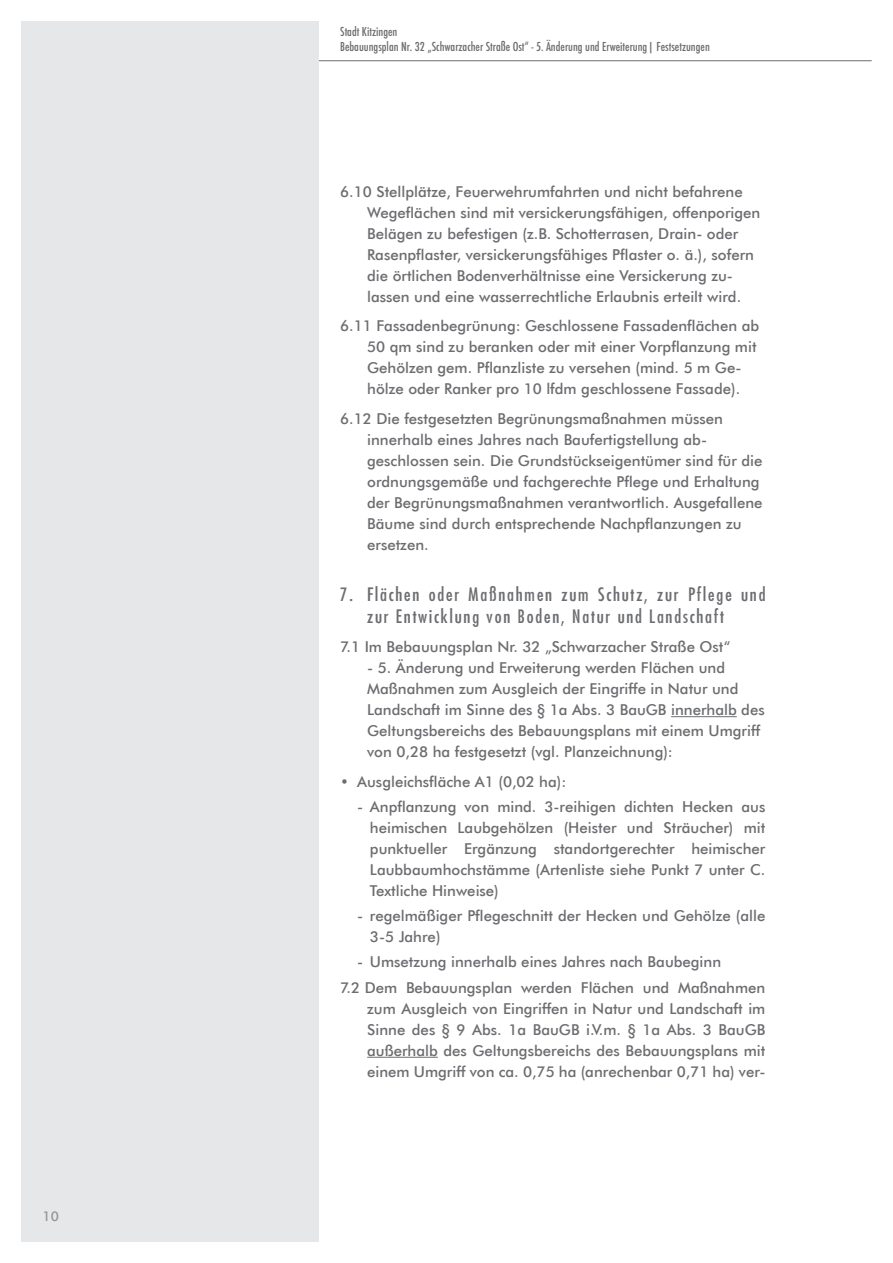
<style>
.page{position:relative;width:893px;height:1263px;background:#fff}
.page>*{position:absolute;margin:0;border:0;box-sizing:border-box;transform-origin:0 0}
.t1{font:condensed 18px/21.6px "Futura";letter-spacing:.1em;color:#6c6d70}
.t2{font:500 15px/21px "Futura BT";color:#6c6d70}
.t3{font:500 13.5px "Futura BT";color:#939598}
.t4{font:500 condensed 12px/14.4px "Futura";color:#6c6d70}
</style>
<div class="page">
<div style="left:21px;top:21px;width:298px;height:1221px;background:#e6e7e9"></div>
<hr style="left:671px;top:716px;width:66px;height:1px;background:#6c6d70">
<hr style="left:367px;top:1057px;width:71px;height:1px;background:#6c6d70">
<hr style="left:319px;top:60px;width:553px;height:1px;background:#6c6d70">
<p class="t3" style="left:43px;top:1207px;width:18px">10</p>
<p class="t4" style="left:340px;top:25px;width:371px">Stadt Kitzingen<br>Bebauungsplan Nr. 32 „Schwarzacher Straße Ost“ - 5. Änderung und Erweiterung| Festsetzungen</p>
<p class="t2" style="left:367px;top:181px;width:395px;text-indent:-27px">6.10 Stellplätze, Feuerwehrumfahrten und nicht befahrene Wegeflächen sind mit versickerungsfähigen, offenporigen Belägen zu befestigen (z.B. Schotterrasen, Drain- oder Rasenpflaster, versickerungsfähiges Pflaster o. ä.), sofern die örtlichen Bodenverhältnisse eine Versickerung zu&shy;lassen und eine wasserrechtliche Erlaubnis erteilt wird.</p>
<p class="t2" style="left:367px;top:315px;width:393px;text-indent:-27px">6.11 Fassadenbegrünung: Geschlossene Fassadenflächen ab 50 qm sind zu beranken oder mit einer Vorpflanzung mit Gehölzen gem. Pflanzliste zu versehen (mind. 5 m Ge&shy;hölze oder Ranker pro 10 lfdm geschlossene Fassade).</p>
<p class="t2" style="left:367px;top:408px;width:397px;text-indent:-27px">6.12 Die festgesetzten Begrünungsmaßnahmen müssen innerhalb eines Jahres nach Baufertigstellung ab&shy;geschlossen sein. Die Grundstückseigentümer sind für die ordnungsgemäße und fachgerechte Pflege und Erhaltung der Begrünungsmaßnahmen verantwortlich. Ausgefallene Bäume sind durch entsprechende Nachpflanzungen zu ersetzen.</p>
<p class="t1" style="left:367px;top:583px;width:400px;text-indent:-27px">7. Flächen oder Maßnahmen zum Schutz, zur Pflege und zur Entwicklung von Boden, Natur und Landschaft</p>
<p class="t2" style="left:340px;top:636px;width:392px">7.1 Im Bebauungsplan Nr. 32 „Schwarzacher Straße Ost“</p>
<p class="t2" style="left:367px;top:657px;width:399px">- 5. Änderung und Erweiterung werden Flächen und Maßnahmen zum Ausgleich der Eingriffe in Natur und Landschaft im Sinne des § 1a Abs. 3 BauGB innerhalb des Geltungsbereichs des Bebauungsplans mit einem Umgriff von 0,28 ha festgesetzt (vgl. Planzeichnung):</p>
<p class="t2" style="left:340px;top:771px;width:228px">• Ausgleichsfläche A1 (0,02 ha):</p>
<p class="t2" style="left:370px;top:796px;width:397px;text-align:justify;text-indent:-13px">- Anpflanzung von mind. 3-reihigen dichten Hecken aus heimischen Laubgehölzen (Heister und Sträucher) mit punktueller Ergänzung standortgerechter heimischer Laubbaumhochstämme (Artenliste siehe Punkt 7 unter C.<br>Textliche Hinweise)</p>
<p class="t2" style="left:370px;top:905px;width:397px;text-indent:-13px">- regelmäßiger Pflegeschnitt der Hecken und Gehölze (alle<br>3-5 Jahre)</p>
<p class="t2" style="left:340px;top:949px;width:427px;line-height:25.2px;text-indent:17px">- Umsetzung innerhalb eines Jahres nach Baubeginn<br>7.2 Dem Bebauungsplan werden Flächen und Maßnahmen</p>
<p class="t2" style="left:367px;top:998px;width:400px;text-align:justify">zum Ausgleich von Eingriffen in Natur und Landschaft im Sinne des § 9 Abs. 1a BauGB i.V.m. § 1a Abs. 3 BauGB außerhalb des Geltungsbereichs des Bebauungsplans mit einem Umgriff von ca. 0,75 ha (anrechenbar 0,71 ha) ver-</p>
</div>
